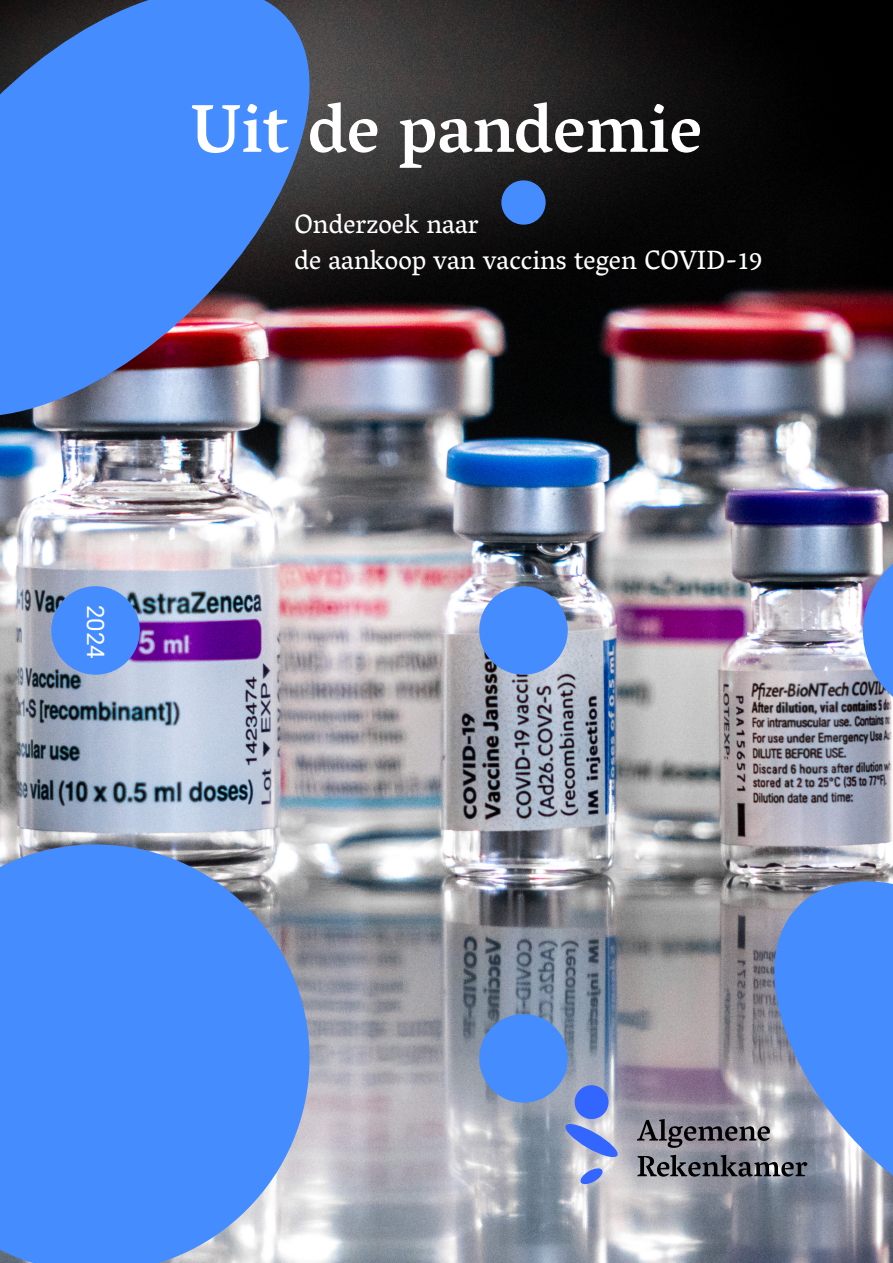
<style>
.page{position:relative;width:893px;height:1263px;background:#fff}
.page>*{position:absolute;margin:0;border:0;box-sizing:border-box;transform-origin:0 0}
.t1{font:500 69px "Vesper Libre";color:#fff}
.AR_00_Subtitel{font:27px/36px "Vesper Libre";color:#fff}
.AR_00_Jaartal{font:24px "Roboto";color:#fff}
</style>
<div class="page">
<img style="left:0;top:0;width:893px;height:1263px">
<div style="left:501px;top:180px;width:45px;height:45px;background:#448cff;border-radius:50%"></div>
<svg style="left:0;top:844px;width:310px;height:419px;background:#5492f4"></svg>
<img style="left:0;top:0;width:340px;height:447px">
<svg style="left:863px;top:542px;width:30px;height:177px;background:#6b8fd1"></svg>
<div style="left:51px;top:586px;width:89px;height:89px;background:#448cff;border-radius:50%"></div>
<div style="left:479px;top:586px;width:89px;height:89px;background:#448cff;border-radius:50%"></div>
<div style="left:479px;top:1014px;width:89px;height:89px;background:#448cff;border-radius:50%"></div>
<svg style="left:749px;top:856px;width:144px;height:404px;background:#6f90c9"></svg>
<svg style="left:579px;top:1167px;width:25px;height:18px"></svg>
<svg style="left:563px;top:1122px;width:57px;height:37px;background:#91a3de"></svg>
<div style="left:575px;top:1085px;width:33px;height:34px;background:#36f;border-radius:50%"></div>
<svg style="left:637px;top:1119px;width:133px;height:29px;background:#76737b"></svg>
<svg style="left:637px;top:1155px;width:170px;height:21px;background:#63656c"></svg>
<h1 class="t1" style="left:190px;top:88px;width:513px">Uit de pandemie</h1>
<p class="AR_00_Subtitel" style="left:294px;top:205px;width:470px">Onderzoek naar<br>de aankoop van vaccins tegen COVID-19</p>
<p class="AR_00_Jaartal" style="left:113px;top:604px;width:55px;rotate:90deg">2024</p>
</div>
